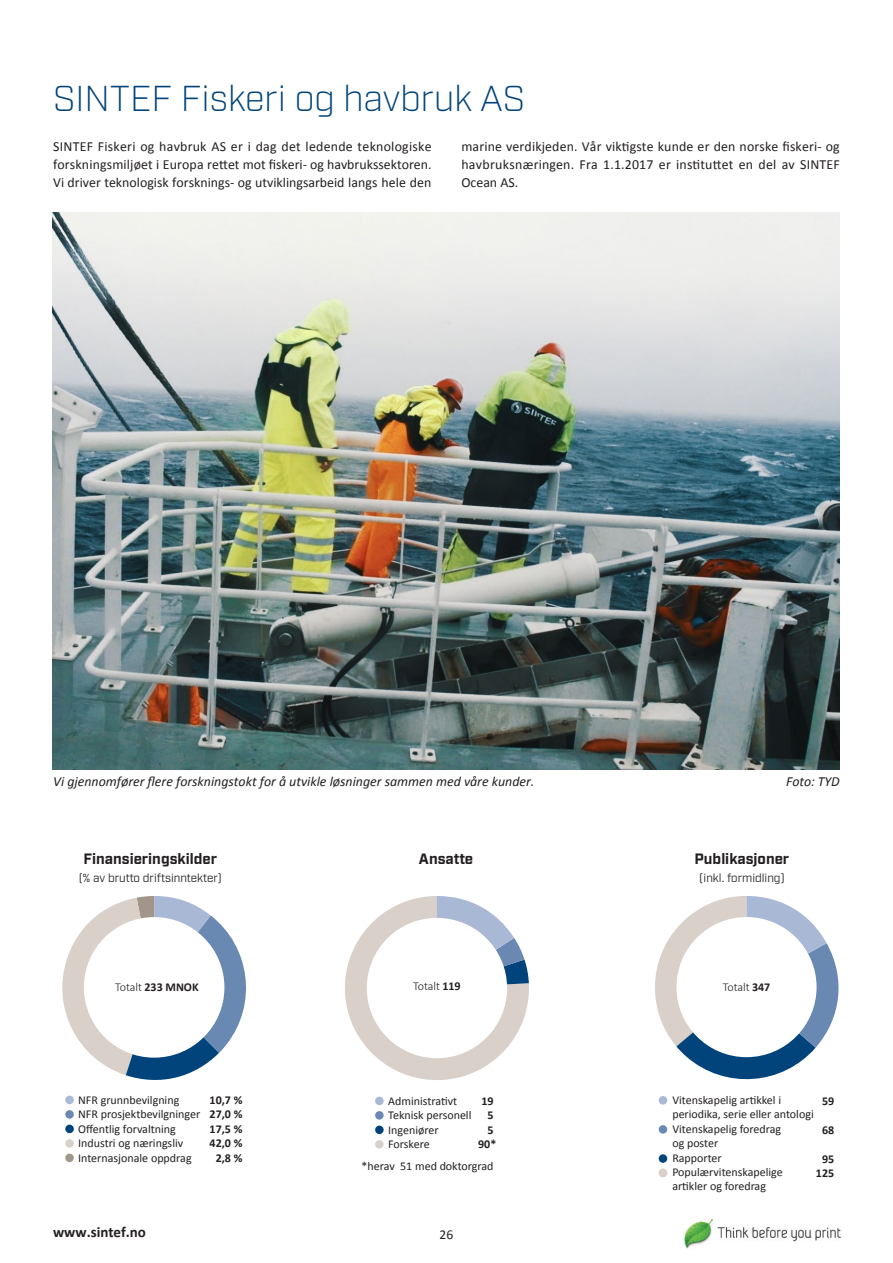
<style>
.page{position:relative;width:893px;height:1263px;background:#fff}
.page>*{position:absolute;margin:0;border:0;box-sizing:border-box;transform-origin:0 0}
.t1{font:300 36px "Industry";color:#00447b}
.t2{font:700 15px "Industry";color:#231f20}
.t3{font:700 15px "Calibri";color:#231f20}
.t4{font:13.8px/18px "Calibri";letter-spacing:.01em;color:#231f20;text-align:justify}
.t5{font:italic 13.8px "Calibri";color:#231f20}
.t6{font:13.5px "Calibri";color:#231f20}
.t7{font:12px/14.4px "Calibri";color:#231f20}
.t8{font:700 12px/14.4px "Calibri";color:#231f20;text-align:center}
.t9{font:300 12px "Calibri";color:#231f20}
.t10{font:11.7px "Industry";color:#231f20}
.s1{font-weight:300}
.s2{font-weight:700}
</style>
<div class="page">
<svg style="left:62px;top:896px;width:184px;height:184px"></svg>
<div style="left:84px;top:917px;width:140px;height:141px;background:#fff;border-radius:50%"></div>
<div style="left:65px;top:1125px;width:9px;height:8px;background:#00447b;border-radius:50%"></div>
<div style="left:65px;top:1139px;width:9px;height:9px;background:#d8d0c9;border-radius:50%"></div>
<div style="left:65px;top:1110px;width:9px;height:9px;background:#6988b2;border-radius:50%"></div>
<div style="left:65px;top:1153px;width:9px;height:9px;background:#a19689;border-radius:50%"></div>
<div style="left:65px;top:1096px;width:9px;height:8px;background:#a9b8d4;border-radius:50%"></div>
<div style="left:375px;top:1125px;width:9px;height:9px;background:#00447b;border-radius:50%"></div>
<div style="left:375px;top:1140px;width:9px;height:8px;background:#d8d0c9;border-radius:50%"></div>
<div style="left:375px;top:1111px;width:9px;height:8px;background:#6988b2;border-radius:50%"></div>
<div style="left:375px;top:1097px;width:9px;height:8px;background:#a9b8d4;border-radius:50%"></div>
<svg style="left:345px;top:896px;width:184px;height:184px"></svg>
<div style="left:367px;top:918px;width:140px;height:140px;background:#fff;border-radius:50%"></div>
<div style="left:659px;top:1168px;width:8px;height:9px;background:#e1dad5;border-radius:50%"></div>
<div style="left:659px;top:1125px;width:8px;height:9px;background:#6988b2;border-radius:50%"></div>
<div style="left:659px;top:1154px;width:8px;height:9px;background:#00447b;border-radius:50%"></div>
<div style="left:659px;top:1169px;width:8px;height:8px;background:#d8d0c9;border-radius:50%"></div>
<div style="left:659px;top:1096px;width:8px;height:8px;background:#a9b8d4;border-radius:50%"></div>
<svg style="left:655px;top:896px;width:184px;height:184px"></svg>
<div style="left:676px;top:917px;width:141px;height:140px;background:#fff;border-radius:50%"></div>
<img style="left:53px;top:213px;width:786px;height:557px">
<img style="left:684px;top:1218px;width:156px;height:31px">
<h1 class="t1" style="left:53px;top:77px;width:474px">SINTEF Fiskeri og havbruk AS</h1>
<p class="t4" style="left:53px;top:137px;width:380px">SINTEF Fiskeri og havbruk AS er i dag det ledende teknologiske forskningsmiljøet i Europa rettet mot fiskeri- og havbrukssektoren.<br>Vi driver teknologisk forsknings- og utviklingsarbeid langs hele den</p>
<p class="t4" style="left:461px;top:137px;width:380px">marine verdikjeden. Vår viktigste kunde er den norske fiskeri- og havbruksnæringen. Fra 1.1.2017 er instituttet en del av SINTEF Ocean AS.</p>
<p class="t5" style="left:53px;top:772px;width:483px">Vi gjennomfører flere forskningstokt for å utvikle løsninger sammen med våre kunder.</p>
<p class="t5" style="left:786px;top:772px;width:55px">Foto: TYD</p>
<p class="t2" style="left:83px;top:850px;width:135px">Finansieringskilder</p>
<p class="t10" style="left:79px;top:871px;width:144px">(% av brutto driftsinntekter)</p>
<p class="t8" style="left:115px;top:979px;width:85px"><span class="s1">Totalt</span> 233 MNOK</p>
<p class="t7" style="left:78px;top:1092px;width:124px">NFR grunnbevilgning<br>NFR prosjektbevilgninger<br>Offentlig forvaltning<br>Industri og næringsliv<br>Internasjonale oppdrag</p>
<p class="t8" style="left:210px;top:1092px;width:34px">10,7 %<br>27,0 %<br>17,5 %<br>42,0 %<br>2,8 %</p>
<p class="t2" style="left:419px;top:850px;width:56px">Ansatte</p>
<p class="t9" style="left:413px;top:979px;width:49px">Totalt <span class="s2">119</span></p>
<p class="t7" style="left:388px;top:1094px;width:85px">Administrativt<br>Teknisk personell<br>Ingeniører<br>Forskere</p>
<p class="t8" style="left:478px;top:1094px;width:20px">19<br>5<br>5<br>90*</p>
<p class="t7" style="left:362px;top:1159px;width:133px">*herav 51 med doktorgrad</p>
<p class="t3" style="left:53px;top:1223px;width:94px">www.sintef.no</p>
<p class="t6" style="left:440px;top:1226px;width:15px">26</p>
<p class="t2" style="left:695px;top:850px;width:96px">Publikasjoner</p>
<p class="t10" style="left:699px;top:871px;width:87px">(inkl. formidling)</p>
<p class="t9" style="left:723px;top:979px;width:49px">Totalt <span class="s2">347</span></p>
<p class="t7" style="left:672px;top:1093px;width:143px">Vitenskapelig artikkel i periodika, serie eller antologi<br>Vitenskapelig foredrag<br>og poster<br>Rapporter<br>Populærvitenskapelige artikler og foredrag</p>
<p class="t8" style="left:822px;top:1094px;width:14px">59</p>
<p class="t8" style="left:822px;top:1123px;width:14px">68</p>
<p class="t8" style="left:816px;top:1152px;width:20px">95<br>125</p>
</div>
